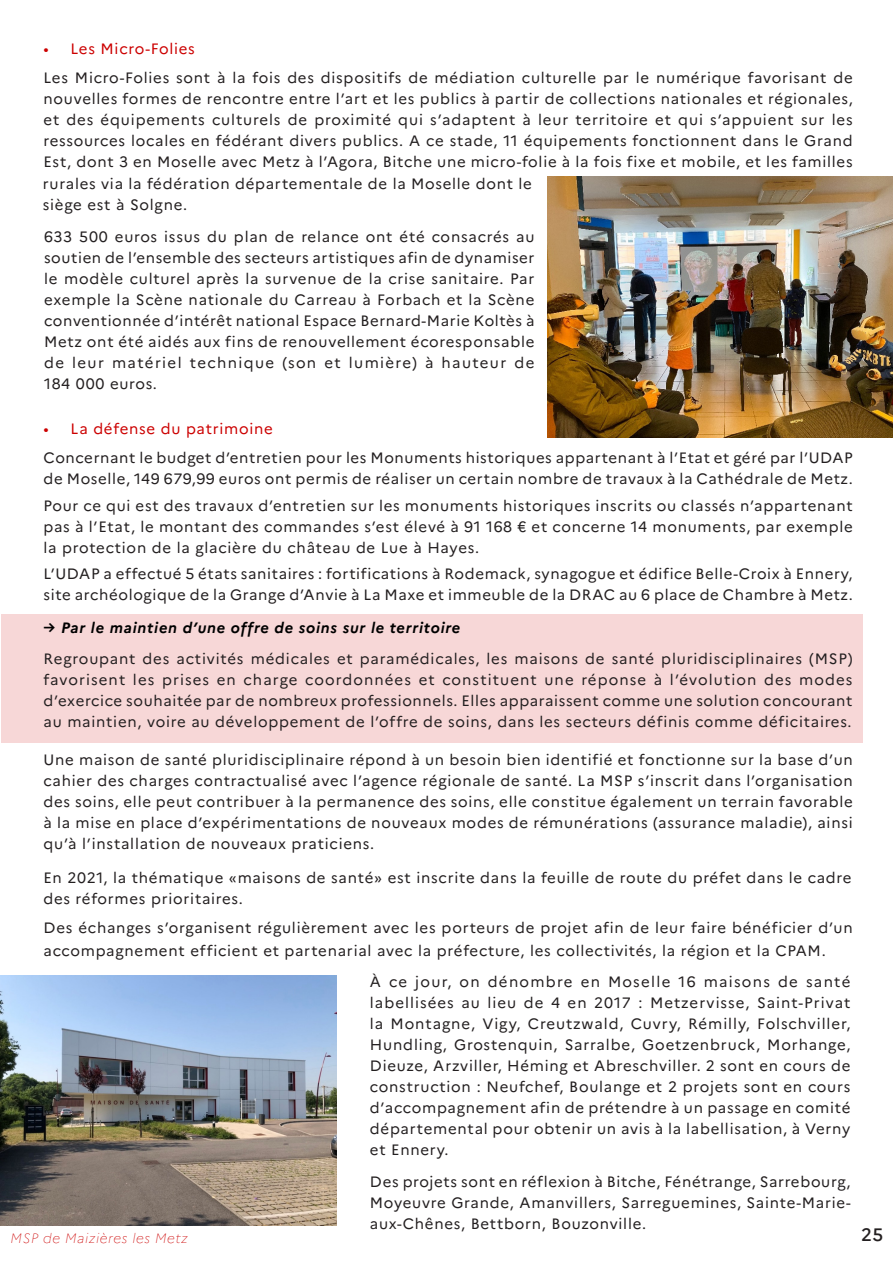
<style>
.page{position:relative;width:893px;height:1263px;background:#fff}
.page>*{position:absolute;margin:0;border:0;box-sizing:border-box;transform-origin:0 0}
.t1{font:500 18px "Marianne";color:#231f20}
.Style_de_paragraphe{font:15px/21px "Marianne";letter-spacing:.05em;color:#231f20;text-align:justify}
.Style_de_paragraphe-2{font:italic 700 15px "Marianne";letter-spacing:.05em;color:#000}
.t2{font:15px "Marianne";letter-spacing:.05em;color:#c00}
.Style_de_paragraphe-3{font:italic 100 13.5px "Marianne";letter-spacing:.05em;color:#c00}
</style>
<div class="page">
<div style="left:1px;top:615px;width:861px;height:128px;background:#f7d7d7"></div>
<img style="left:547px;top:177px;width:346px;height:260px">
<img style="left:0;top:975px;width:337px;height:251px">
<p class="t2" style="left:43px;top:40px;width:153px">• Les Micro-Folies</p>
<p class="Style_de_paragraphe" style="left:43px;top:67px;width:811px">Les Micro-Folies sont à la fois des dispositifs de médiation culturelle par le numérique favorisant de nouvelles formes de rencontre entre l’art et les publics à partir de collections nationales et régionales, et des équipements culturels de proximité qui s’adaptent à leur territoire et qui s’appuient sur les ressources locales en fédérant divers publics. A ce stade, 11 équipements fonctionnent dans le Grand Est, dont 3 en Moselle avec Metz à l’Agora, Bitche une micro-folie à la fois fixe et mobile, et les familles</p>
<p class="Style_de_paragraphe" style="left:43px;top:173px;width:490px">rurales via la fédération départementale de la Moselle dont le siège est à Solgne.</p>
<p class="Style_de_paragraphe" style="left:44px;top:227px;width:492px">633 500 euros issus du plan de relance ont été consacrés au soutien de l’ensemble des secteurs artistiques afin de dynamiser le modèle culturel après la survenue de la crise sanitaire. Par exemple la Scène nationale du Carreau à Forbach et la Scène conventionnée d’intérêt national Espace Bernard-Marie Koltès à Metz ont été aidés aux fins de renouvellement écoresponsable de leur matériel technique (son et lumière) à hauteur de 184 000 euros.</p>
<p class="t2" style="left:44px;top:420px;width:231px">• La défense du patrimoine</p>
<p class="Style_de_paragraphe" style="left:44px;top:447px;width:811px">Concernant le budget d’entretien pour les Monuments historiques appartenant à l’Etat et géré par l’UDAP de Moselle, 149 679,99 euros ont permis de réaliser un certain nombre de travaux à la Cathédrale de Metz.</p>
<p class="Style_de_paragraphe" style="left:44px;top:495px;width:811px">Pour ce qui est des travaux d’entretien sur les monuments historiques inscrits ou classés n’appartenant pas à l’Etat, le montant des commandes s’est élevé à 91 168 € et concerne 14 monuments, par exemple la protection de la glacière du château de Lue à Hayes.</p>
<p class="Style_de_paragraphe" style="left:44px;top:563px;width:811px">L’UDAP a effectué 5 états sanitaires : fortifications à Rodemack, synagogue et édifice Belle-Croix à Ennery, site archéologique de la Grange d’Anvie à La Maxe et immeuble de la DRAC au 6 place de Chambre à Metz.</p>
<p class="Style_de_paragraphe-2" style="left:44px;top:619px;width:418px">→ Par le maintien d’une offre de soins sur le territoire</p>
<p class="Style_de_paragraphe" style="left:44px;top:648px;width:811px">Regroupant des activités médicales et paramédicales, les maisons de santé pluridisciplinaires (MSP) favorisent les prises en charge coordonnées et constituent une réponse à l’évolution des modes d’exercice souhaitée par de nombreux professionnels. Elles apparaissent comme une solution concourant au maintien, voire au développement de l’offre de soins, dans les secteurs définis comme déficitaires.</p>
<p class="Style_de_paragraphe" style="left:44px;top:749px;width:811px">Une maison de santé pluridisciplinaire répond à un besoin bien identifié et fonctionne sur la base d’un cahier des charges contractualisé avec l’agence régionale de santé. La MSP s’inscrit dans l’organisation des soins, elle peut contribuer à la permanence des soins, elle constitue également un terrain favorable à la mise en place d’expérimentations de nouveaux modes de rémunérations (assurance maladie), ainsi qu’à l’installation de nouveaux praticiens.</p>
<p class="Style_de_paragraphe" style="left:43px;top:867px;width:810px">En 2021, la thématique «maisons de santé» est inscrite dans la feuille de route du préfet dans le cadre des réformes prioritaires.</p>
<p class="Style_de_paragraphe" style="left:44px;top:916px;width:811px;line-height:22.5px">Des échanges s’organisent régulièrement avec les porteurs de projet afin de leur faire bénéficier d’un accompagnement efficient et partenarial avec la préfecture, les collectivités, la région et la CPAM.</p>
<p class="Style_de_paragraphe" style="left:370px;top:971px;width:482px">À ce jour, on dénombre en Moselle 16 maisons de santé labellisées au lieu de 4 en 2017 : Metzervisse, Saint-Privat la Montagne, Vigy, Creutzwald, Cuvry, Rémilly, Folschviller, Hundling, Grostenquin, Sarralbe, Goetzenbruck, Morhange, Dieuze, Arzviller, Héming et Abreschviller. 2 sont en cours de construction : Neufchef, Boulange et 2 projets sont en cours d’accompagnement afin de prétendre à un passage en comité départemental pour obtenir un avis à la labellisation, à Verny et Ennery.</p>
<p class="Style_de_paragraphe" style="left:370px;top:1171px;width:482px">Des projets sont en réflexion à Bitche, Fénétrange, Sarrebourg, Moyeuvre Grande, Amanvillers, Sarreguemines, Sainte-Marie&shy;aux-Chênes, Bettborn, Bouzonville.</p>
<p class="Style_de_paragraphe-3" style="left:11px;top:1230px;width:179px">MSP de Maizières les Metz</p>
<p class="t1" style="left:861px;top:1224px;width:24px">25</p>
</div>
